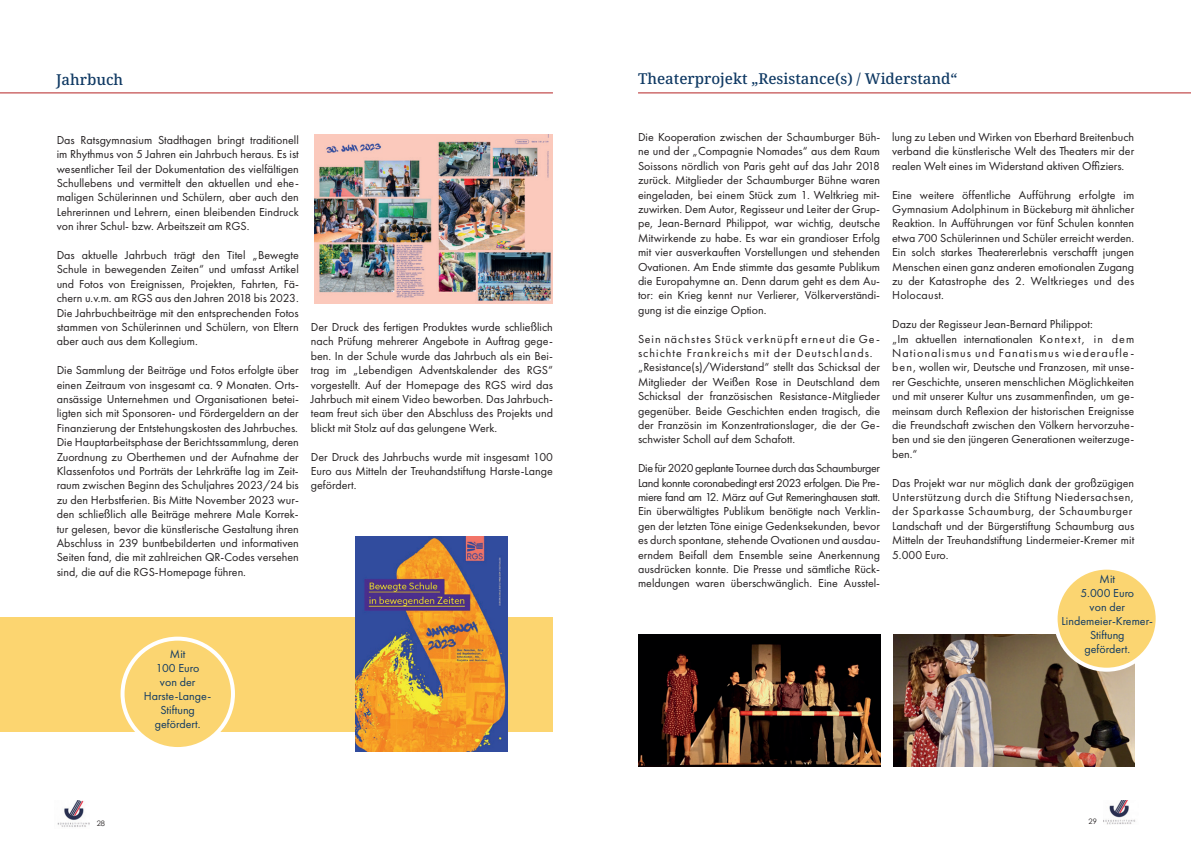
<style>
.page{position:relative;width:1191px;height:842px;background:#fff}
.page>*{position:absolute;margin:0;border:0;box-sizing:border-box;transform-origin:0 0}
.t1{font:500 15px "Noto Serif";color:#0f3963}
.t2{font:12px/14.4px "Futura PT";color:#231f20;text-align:justify}
.t3{font:12px/14px "Futura PT";color:#0f3963;text-align:center}
.t4{font:7.5px "Century Gothic";color:#231f20}
</style>
<div class="page">
<img style="left:1103px;top:800px;width:32px;height:25px">
<img style="left:57px;top:800px;width:33px;height:27px">
<hr style="left:0;top:92px;width:553px;height:1px;background:#b52325">
<div style="left:0;top:617px;width:553px;height:115px;background:#fcd570"></div>
<hr style="left:638px;top:92px;width:553px;height:1px;background:#b52325">
<img style="left:638px;top:634px;width:242px;height:132px">
<img style="left:893px;top:634px;width:241px;height:132px">
<div style="left:1055px;top:568px;width:102px;height:102px;background:#fbd571;border-radius:50%"></div>
<div style="left:1053px;top:566px;width:106px;height:106px;border:4px solid #fff;border-radius:50%"></div>
<img style="left:356px;top:536px;width:152px;height:215px">
<img style="left:314px;top:135px;width:239px;height:169px">
<div style="left:123px;top:639px;width:110px;height:110px;background:#fbd571;border-radius:50%"></div>
<div style="left:121px;top:637px;width:114px;height:114px;border:4px solid #fff;border-radius:50%"></div>
<p class="t1" style="left:56px;top:69px;width:69px">Jahrbuch</p>
<p class="t2" style="left:57px;top:133px;width:244px">Das Ratsgymnasium Stadthagen bringt traditionell im Rhythmus von 5 Jahren ein Jahrbuch heraus. Es ist wesentlicher Teil der Dokumentation des vielfältigen Schullebens und vermittelt den aktuellen und ehe&shy;maligen Schülerinnen und Schülern, aber auch den Lehrerinnen und Lehrern, einen bleibenden Eindruck von ihrer Schul- bzw. Arbeitszeit am RGS.</p>
<p class="t2" style="left:57px;top:248px;width:244px">Das aktuelle Jahrbuch trägt den Titel „Bewegte Schule in bewegenden Zeiten“ und umfasst Artikel und Fotos von Ereignissen, Projekten, Fahrten, Fä&shy;chern u.v.m. am RGS aus den Jahren 2018 bis 2023.<br>Die Jahrbuchbeiträge mit den entsprechenden Fotos stammen von Schülerinnen und Schülern, von Eltern aber auch aus dem Kollegium.</p>
<p class="t2" style="left:57px;top:363px;width:244px">Die Sammlung der Beiträge und Fotos erfolgte über einen Zeitraum von insgesamt ca. 9 Monaten. Orts&shy;ansässige Unternehmen und Organisationen betei&shy;ligten sich mit Sponsoren- und Fördergeldern an der Finanzierung der Entstehungskosten des Jahrbuches.<br>Die Hauptarbeitsphase der Berichtssammlung, deren Zuordnung zu Oberthemen und der Aufnahme der Klassenfotos und Porträts der Lehrkräfte lag im Zeit&shy;raum zwischen Beginn des Schuljahres 2023/24 bis zu den Herbstferien. Bis Mitte November 2023 wur&shy;den schließlich alle Beiträge mehrere Male Korrek&shy;tur gelesen, bevor die künstlerische Gestaltung ihren Abschluss in 239 buntbebilderten und informativen Seiten fand, die mit zahlreichen QR-Codes versehen sind, die auf die RGS-Homepage führen.</p>
<p class="t2" style="left:311px;top:320px;width:244px">Der Druck des fertigen Produktes wurde schließlich nach Prüfung mehrerer Angebote in Auftrag gege&shy;ben. In der Schule wurde das Jahrbuch als ein Bei&shy;trag im „Lebendigen Adventskalender des RGS“ vorgestellt. Auf der Homepage des RGS wird das Jahrbuch mit einem Video beworben. Das Jahrbuch&shy;team freut sich über den Abschluss des Projekts und blickt mit Stolz auf das gelungene Werk.</p>
<p class="t2" style="left:311px;top:449px;width:244px">Der Druck des Jahrbuchs wurde mit insgesamt 100<br>Euro aus Mitteln der Treuhandstiftung Harste-Lange gefördert.</p>
<p class="t1" style="left:638px;top:68px;width:321px">Theaterprojekt „Resistance(s) / Widerstand“</p>
<p class="t2" style="left:638px;top:130px;width:244px">Die Kooperation zwischen der Schaumburger Büh&shy;ne und der „Compagnie Nomades“ aus dem Raum Soissons nördlich von Paris geht auf das Jahr 2018 zurück. Mitglieder der Schaumburger Bühne waren eingeladen, bei einem Stück zum 1. Weltkrieg mit&shy;zuwirken. Dem Autor, Regisseur und Leiter der Grup&shy;pe, Jean-Bernard Philippot, war wichtig, deutsche Mitwirkende zu habe. Es war ein grandioser Erfolg mit vier ausverkauften Vorstellungen und stehenden Ovationen. Am Ende stimmte das gesamte Publikum die Europahymne an. Denn darum geht es dem Au&shy;tor: ein Krieg kennt nur Verlierer, Völkerverständi&shy;gung ist die einzige Option.</p>
<p class="t2" style="left:638px;top:331px;width:244px;text-align:left">Sein nächstes Stück verknüpft erneut die Ge&shy;schichte Frankreichs mit der Deutschlands. „Resistance(s)/Widerstand“ stellt das Schicksal der Mitglieder der Weißen Rose in Deutschland dem Schicksal der französischen Resistance-Mitglieder gegenüber. Beide Geschichten enden tragisch, die der Französin im Konzentrationslager, die der Ge&shy;schwister Scholl auf dem Schafott.</p>
<p class="t2" style="left:638px;top:461px;width:244px">Die für 2020 geplante Tournee durch das Schaumburger Land konnte coronabedingt erst 2023 erfolgen. Die Pre&shy;miere fand am 12. März auf Gut Remeringhausen statt.<br>Ein überwältigtes Publikum benötigte nach Verklin&shy;gen der letzten Töne einige Gedenksekunden, bevor es durch spontane, stehende Ovationen und ausdau&shy;erndem Beifall dem Ensemble seine Anerkennung ausdrücken konnte. Die Presse und sämtliche Rück&shy;meldungen waren überschwänglich. Eine Ausstel-</p>
<p class="t2" style="left:892px;top:130px;width:244px">lung zu Leben und Wirken von Eberhard Breitenbuch verband die künstlerische Welt des Theaters mir der realen Welt eines im Widerstand aktiven Offiziers.</p>
<p class="t2" style="left:892px;top:187px;width:244px">Eine weitere öffentliche Aufführung erfolgte im Gymnasium Adolphinum in Bückeburg mit ähnlicher Reaktion. In Aufführungen vor fünf Schulen konnten etwa 700 Schülerinnen und Schüler erreicht werden.<br>Ein solch starkes Theatererlebnis verschafft jungen Menschen einen ganz anderen emotionalen Zugang zu der Katastrophe des 2. Weltkrieges und des Holocaust.</p>
<p class="t2" style="left:892px;top:317px;width:244px;text-align:left">Dazu der Regisseur Jean-Bernard Philippot:<br>„Im aktuellen internationalen Kontext, in dem Nationalismus und Fanatismus wiederaufle&shy;ben, wollen wir, Deutsche und Franzosen, mit unse&shy;rer Geschichte, unseren menschlichen Möglichkeiten und mit unserer Kultur uns zusammenfinden, um ge&shy;meinsam durch Reflexion der historischen Ereignisse die Freundschaft zwischen den Völkern hervorzuhe&shy;ben und sie den jüngeren Generationen weiterzuge&shy;ben.“</p>
<p class="t2" style="left:892px;top:475px;width:244px;text-align:left">Das Projekt war nur möglich dank der großzügigen Unterstützung durch die Stiftung Niedersachsen, der Sparkasse Schaumburg, der Schaumburger Landschaft und der Bürgerstiftung Schaumburg aus Mitteln der Treuhandstiftung Lindermeier-Kremer mit 5.000 Euro.</p>
<p class="t3" style="left:1061px;top:572px;width:93px">Mit<br>5.000 Euro<br>von der<br>Lindemeier-Kremer-<br>Stiftung</p>
<p class="t3" style="left:170px;top:647px;width:17px">Mit</p>
<p class="t3" style="left:1084px;top:642px;width:47px">gefördert.</p>
<p class="t3" style="left:144px;top:661px;width:69px">100 Euro<br>von der<br>Harste-Lange-<br>Stiftung gefördert.</p>
<p class="t4" style="left:97px;top:818px;width:10px">28</p>
<p class="t4" style="left:1088px;top:816px;width:10px">29</p>
</div>
